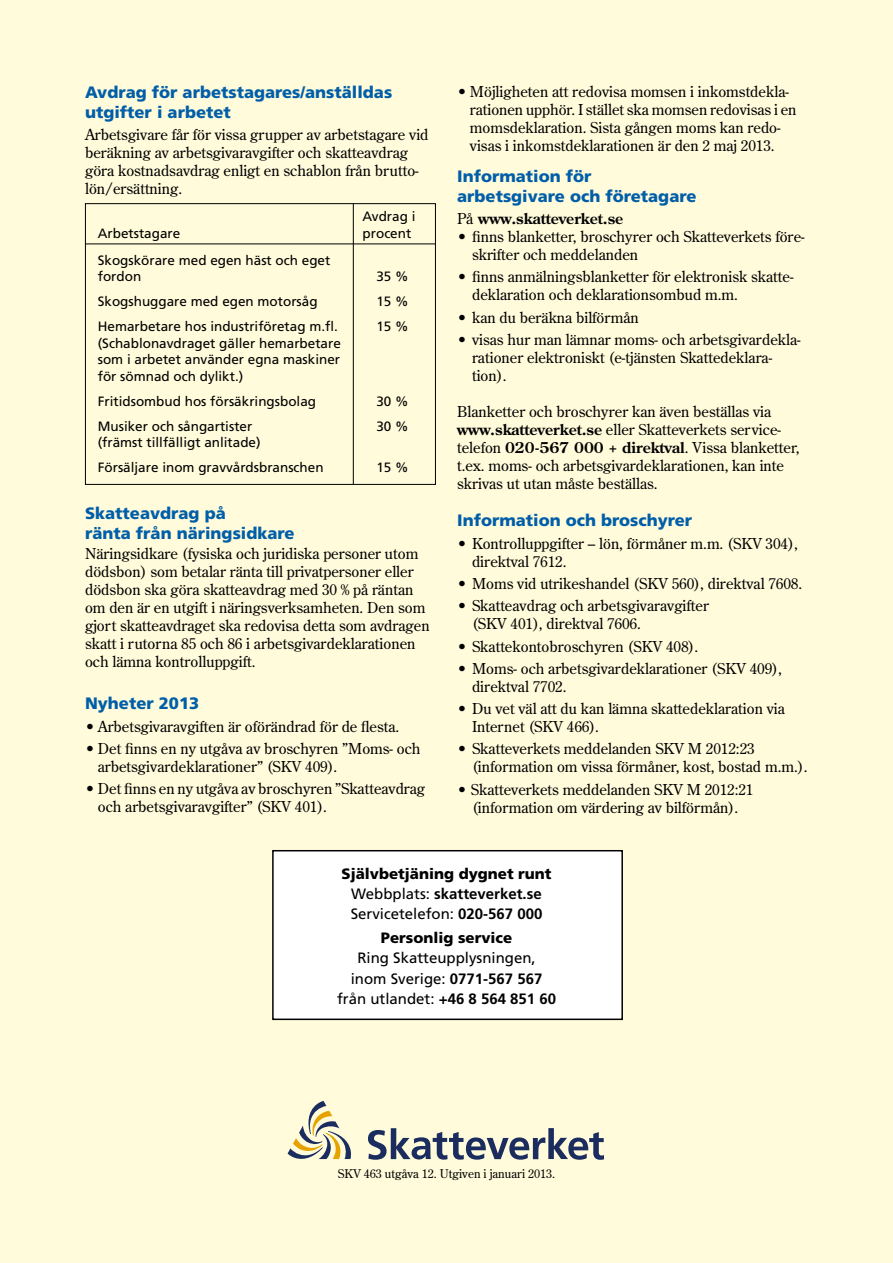
<style>
.page{position:relative;width:893px;height:1263px;background:#fffbdb}
.page>*{position:absolute;margin:0;border:0;box-sizing:border-box;transform-origin:0 0}
.t1{font:900 16.5px/19.8px "Frutiger";color:#005ea8}
.t2{font:15px/18px "Century Old Style";color:#000}
.t3{font:15px/20.1px "Frutiger";color:#000;text-align:center}
.t4{font:700 15px "Century Old Style";color:#000}
.t5{font:900 15px "Frutiger";color:#000}
.t6{font:13.5px/16.5px "Frutiger";color:#000}
.t7{font:12px "Century Old Style";color:#000}
.s1{font-weight:400}
.s2{font-weight:700}
.s3{font-weight:900}
</style>
<div class="page">
<div style="left:273px;top:851px;width:349px;height:168px;background:#fff"></div>
<div style="left:272px;top:850px;width:351px;height:170px;border:2px solid #000"></div>
<svg style="left:368px;top:1128px;width:236px;height:32px"></svg>
<svg style="left:288px;top:1101px;width:63px;height:59px"></svg>
<div style="left:85px;top:203px;width:351px;height:282px;border:1px solid #000"></div>
<hr style="left:85px;top:244px;width:351px;height:1px;background:#000">
<hr style="left:353px;top:204px;width:1px;height:281px;background:#000">
<p class="t1" style="left:85px;top:82px;width:309px">Avdrag för arbetstagares/anställdas utgifter i arbetet</p>
<p class="t2" style="left:85px;top:125px;width:345px">Arbetsgivare får för vissa grupper av arbetstagare vid beräkning av arbetsgivaravgifter och skatteavdrag göra kostnadsavdrag enligt en schablon från brutto&shy;lön/ersättning.</p>
<p class="t6" style="left:363px;top:208px;width:54px">Avdrag i</p>
<p class="t6" style="left:98px;top:225px;width:84px">Arbetstagare</p>
<p class="t6" style="left:363px;top:225px;width:50px">procent</p>
<p class="t6" style="left:98px;top:252px;width:234px">Skogskörare med egen häst och eget fordon</p>
<p class="t6" style="left:376px;top:268px;width:34px">35 %</p>
<p class="t6" style="left:98px;top:293px;width:221px">Skogshuggare med egen motorsåg</p>
<p class="t6" style="left:376px;top:293px;width:34px">15 %</p>
<p class="t6" style="left:98px;top:318px;width:242px">Hemarbetare hos industriföretag m.fl.</p>
<p class="t6" style="left:376px;top:318px;width:34px">15 %</p>
<p class="t6" style="left:98px;top:335px;width:245px;text-align:justify">(Schablonavdraget gäller hemarbetare som i arbetet använder egna maskiner för sömnad och dylikt.)</p>
<p class="t6" style="left:98px;top:393px;width:220px">Fritidsombud hos försäkringsbolag</p>
<p class="t6" style="left:376px;top:393px;width:34px">30 %</p>
<p class="t6" style="left:98px;top:418px;width:156px">Musiker och sångartister</p>
<p class="t6" style="left:376px;top:418px;width:34px">30 %</p>
<p class="t6" style="left:98px;top:430px;width:227px;line-height:25px">(främst tillfälligt anlitade)<br>Försäljare inom gravvårdsbranschen</p>
<p class="t6" style="left:376px;top:459px;width:34px">15 %</p>
<p class="t1" style="left:85px;top:503px;width:211px">Skatteavdrag på<br>ränta från näringsidkare</p>
<p class="t2" style="left:85px;top:544px;width:346px">Näringsidkare (fysiska och juridiska personer utom dödsbon) som betalar ränta till privatpersoner eller dödsbon ska göra skatteavdrag med 30 % på räntan om den är en utgift i näringsverksamheten. Den som gjort skatteavdraget ska redovisa detta som avdragen skatt i rutorna 85 och 86 i arbetsgivardeklarationen och lämna kontrolluppgift.</p>
<p class="t1" style="left:85px;top:693px;width:116px">Nyheter 2013</p>
<p class="t2" style="left:85px;top:717px;width:316px">• Arbetsgivaravgiften är oförändrad för de flesta.</p>
<p class="t2" style="left:98px;top:739px;width:324px;text-indent:-13px">• Det finns en ny utgåva av broschyren ”Moms- och arbetsgivardeklarationer” (SKV 409).</p>
<p class="t2" style="left:98px;top:779px;width:329px;text-indent:-13px">• Det finns en ny utgåva av broschyren ”Skatteavdrag och arbetsgivaravgifter” (SKV 401).</p>
<p class="t2" style="left:470px;top:82px;width:328px;text-indent:-13px">• Möjligheten att redovisa momsen i inkomstdekla&shy;rationen upphör. I stället ska momsen redovisas i en momsdeklaration. Sista gången moms kan redo&shy;visas i inkomstdeklarationen är den 2 maj 2013.</p>
<p class="t1" style="left:457px;top:166px;width:241px">Information för arbetsgivare och företagare</p>
<p class="t4" style="left:457px;top:209px;width:168px"><span class="s1">På</span> www.skatteverket.se</p>
<p class="t2" style="left:472px;top:227px;width:334px;text-indent:-15px">• finns blanketter, broschyrer och Skatteverkets före&shy;skrifter och meddelanden</p>
<p class="t2" style="left:472px;top:267px;width:323px;text-indent:-15px">• finns anmälningsblanketter för elektronisk skatte&shy;deklaration och deklarationsombud m.m.</p>
<p class="t2" style="left:457px;top:308px;width:183px">• kan du beräkna bilförmån</p>
<p class="t2" style="left:472px;top:330px;width:330px;text-indent:-15px">• visas hur man lämnar moms- och arbetsgivardekla&shy;rationer elektroniskt (e-tjänsten Skattedeklara&shy;tion).</p>
<p class="t2" style="left:457px;top:402px;width:344px">Blanketter och broschyrer kan även beställas via <span class="s2">www.skatteverket.se</span> eller Skatteverkets service&shy;telefon <span class="s2">020-567 000 + direktval</span>. Vissa blanketter, t.ex. moms- och arbetsgivardeklarationen, kan inte skrivas ut utan måste beställas.</p>
<p class="t1" style="left:457px;top:510px;width:237px">Information och broschyrer</p>
<p class="t2" style="left:472px;top:534px;width:327px;text-indent:-15px">• Kontrolluppgifter – lön, förmåner m.m. (SKV 304), direktval 7612.</p>
<p class="t2" style="left:457px;top:574px;width:346px">• Moms vid utrikeshandel (SKV 560), direktval 7608.</p>
<p class="t2" style="left:472px;top:596px;width:238px;text-indent:-15px">• Skatteavdrag och arbetsgivaravgifter (SKV 401), direktval 7606.</p>
<p class="t2" style="left:457px;top:637px;width:242px">• Skattekontobroschyren (SKV 408).</p>
<p class="t2" style="left:472px;top:659px;width:311px;text-indent:-15px">• Moms- och arbetsgivardeklarationer (SKV 409), direktval 7702.</p>
<p class="t2" style="left:472px;top:699px;width:314px;text-indent:-15px">• Du vet väl att du kan lämna skattedeklaration via<br>Internet (SKV 466).</p>
<p class="t2" style="left:472px;top:739px;width:337px;text-indent:-15px">• Skatteverkets meddelanden SKV M 2012:23 (information om vissa förmåner, kost, bostad m.m.).</p>
<p class="t2" style="left:457px;top:780px;width:298px;text-align:center">• Skatteverkets meddelanden SKV M 2012:21 (information om värdering av bilförmån).</p>
<p class="t3" style="left:341px;top:863px;width:212px"><span class="s3">Självbetjäning dygnet runt<br></span>Webbplats: <span class="s2">skatteverket.se<br></span>Servicetelefon: <span class="s2">020-567 000</span></p>
<p class="t5" style="left:381px;top:929px;width:133px">Personlig service</p>
<p class="t3" style="left:337px;top:948px;width:221px">Ring Skatteupplysningen,<br>inom Sverige: <span class="s2">0771-567 567 </span>från utlandet: <span class="s2">+46 8 564 851 60</span></p>
<p class="t7" style="left:338px;top:1166px;width:219px">SKV 463 utgåva 12. Utgiven i januari 2013.</p>
</div>
